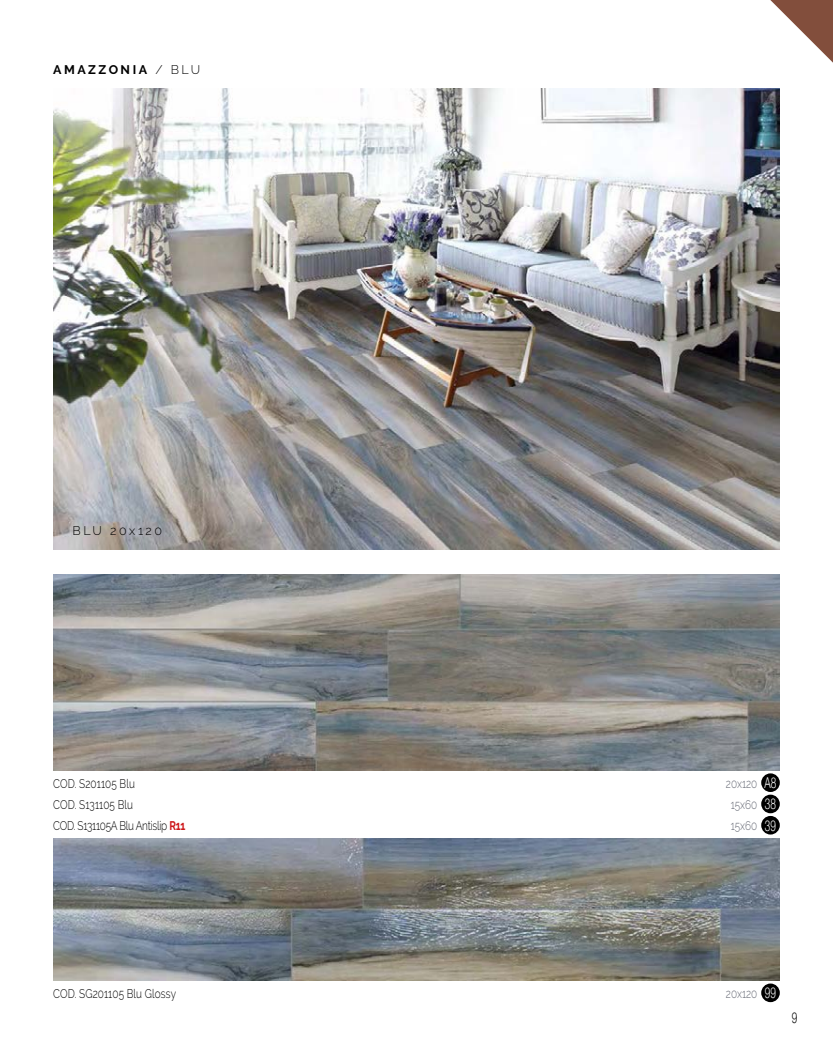
<style>
.page{position:relative;width:833px;height:1053px;background:#fff}
.page>*{position:absolute;margin:0;border:0;box-sizing:border-box;transform-origin:0 0}
.t1{font:300 15px "Helvetica Neue";color:#000;scale:.67 1}
.t2{font:300 12.5px "Raleway";letter-spacing:.01em;color:#000;scale:.8 1}
.t3{font:300 12.5px "Raleway";color:#666a75;scale:.8 1}
.t4{font:300 12.5px "Raleway";letter-spacing:-.025em;color:#000;scale:.8 1}
.t5{font:700 12.5px "Raleway";letter-spacing:.2em;color:#000}
.t6{font:300 12.5px "Raleway";letter-spacing:.2em;color:#000}
.s1{font-weight:300}
.s2{font-family:"Helvetica Neue";font-size:15px;color:#fff}
.s3{font-weight:700;color:#cd171a}
</style>
<div class="page">
<img style="left:53px;top:89px;width:727px;height:460px">
<img style="left:53px;top:574px;width:727px;height:196px">
<div style="left:761px;top:773px;width:19px;height:19px;background:#000;border-radius:50%"></div>
<div style="left:761px;top:794px;width:19px;height:19px;background:#000;border-radius:50%"></div>
<div style="left:761px;top:815px;width:19px;height:19px;background:#000;border-radius:50%"></div>
<img style="left:53px;top:838px;width:727px;height:142px">
<div style="left:761px;top:983px;width:19px;height:19px;background:#000;border-radius:50%"></div>
<svg style="left:770px;top:0;width:63px;height:63px"></svg>
<p class="t5" style="left:53px;top:63px;width:149px">AMAZZONIA <span class="s1">/ BLU</span></p>
<p class="t6" style="left:73px;top:523px;width:91px">BLU 20x120</p>
<p class="t2" style="left:53px;top:776px;width:104px">COD. S201105 Blu</p>
<p class="t3" style="left:726px;top:776px;width:65px">20x120 <span class="s2">A8</span></p>
<p class="t2" style="left:53px;top:797px;width:101px">COD. S131105 Blu</p>
<p class="t3" style="left:731px;top:797px;width:58px">15x60 <span class="s2">38</span></p>
<p class="t4" style="left:53px;top:818px;width:167px">COD. S131105A Blu Antislip <span class="s3">R11</span></p>
<p class="t3" style="left:731px;top:818px;width:58px">15x60 <span class="s2">39</span></p>
<p class="t2" style="left:53px;top:986px;width:155px">COD. SG201105 Blu Glossy</p>
<p class="t3" style="left:726px;top:986px;width:64px">20x120 <span class="s2">99</span></p>
<p class="t1" style="left:792px;top:1005px;width:10px">9</p>
</div>
